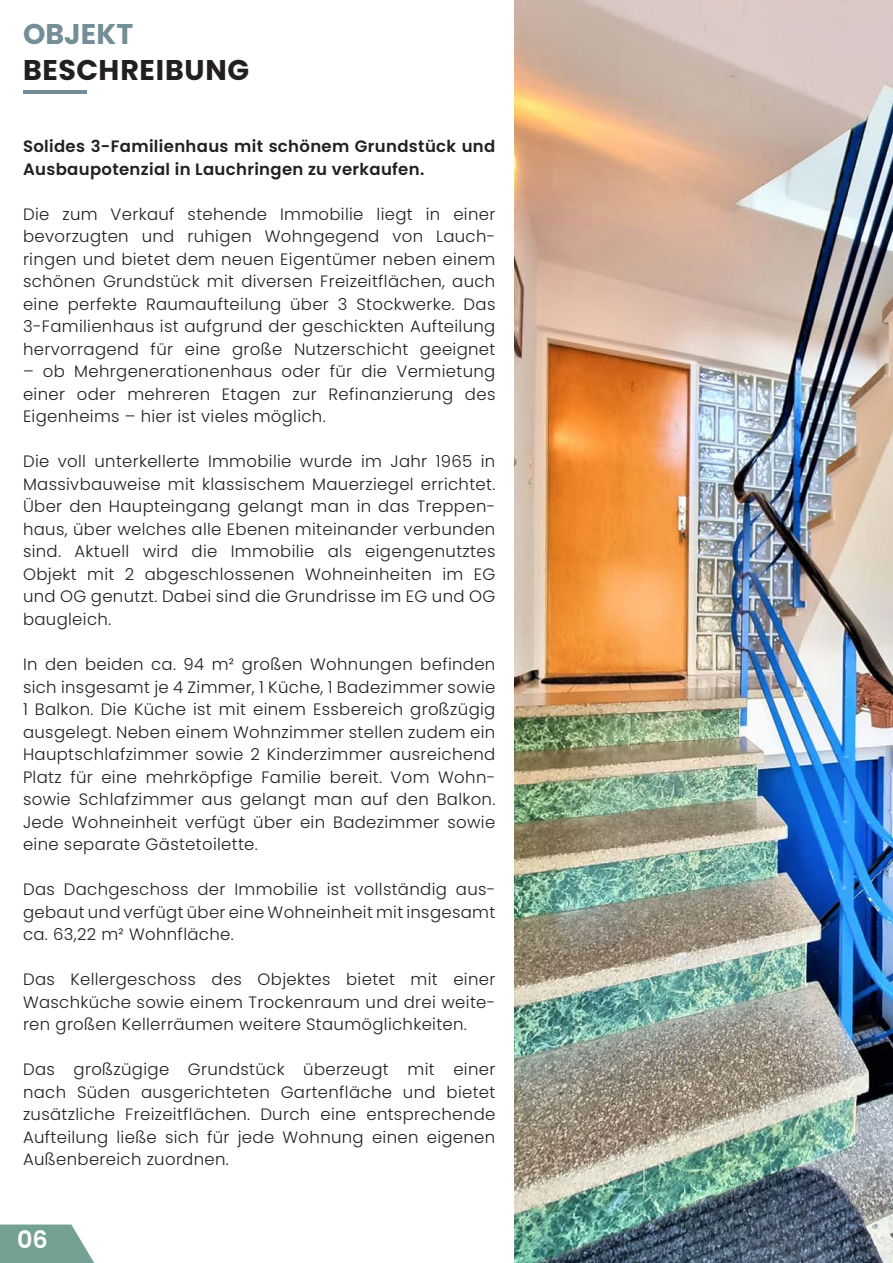
<style>
.page{position:relative;width:893px;height:1263px;background:#fff}
.page>*{position:absolute;margin:0;border:0;box-sizing:border-box;transform-origin:0 0}
.t1{font:700 28.5px "Poppins";letter-spacing:.025em;color:#231f20}
.t2{font:700 28.5px "Poppins";letter-spacing:.005em;color:#748e97}
.t3{font:600 24px "Poppins";color:#fff}
.t4{font:300 16.5px/22.5px "Poppins";letter-spacing:.02em;color:#231f20;text-align:justify}
.t5{font:600 16.5px/22.5px "Poppins";letter-spacing:.02em;color:#231f20}
</style>
<div class="page">
<img style="left:514px;top:0;width:379px;height:1263px">
<hr style="left:23px;top:91px;width:64px;height:3px;background:#748e97">
<svg style="left:0;top:1224px;width:94px;height:39px;background:#85ada2"></svg>
<h1 class="t2" style="left:23px;top:18px;width:112px">OBJEKT</h1>
<h1 class="t1" style="left:23px;top:54px;width:228px">BESCHREIBUNG</h1>
<p class="t5" style="left:23px;top:136px;width:474px">Solides 3-Familienhaus mit schönem Grundstück und<br>Ausbaupotenzial in Lauchringen zu verkaufen.</p>
<p class="t4" style="left:23px;top:203px;width:474px">Die zum Verkauf stehende Immobilie liegt in einer bevorzugten und ruhigen Wohngegend von Lauch&shy;ringen und bietet dem neuen Eigentümer neben einem schönen Grundstück mit diversen Freizeitflächen, auch eine perfekte Raumaufteilung über 3 Stockwerke. Das 3-Familienhaus ist aufgrund der geschickten Aufteilung hervorragend für eine große Nutzerschicht geeignet</p>
<p class="t4" style="left:23px;top:361px;width:474px">– ob Mehrgenerationenhaus oder für die Vermietung einer oder mehreren Etagen zur Refinanzierung des Eigenheims – hier ist vieles möglich.</p>
<p class="t4" style="left:23px;top:451px;width:474px">Die voll unterkellerte Immobilie wurde im Jahr 1965 in Massivbauweise mit klassischem Mauerziegel errichtet.<br>Über den Haupteingang gelangt man in das Treppen&shy;haus, über welches alle Ebenen miteinander verbunden sind. Aktuell wird die Immobilie als eigengenutztes Objekt mit 2 abgeschlossenen Wohneinheiten im EG und OG genutzt. Dabei sind die Grundrisse im EG und OG baugleich.</p>
<p class="t4" style="left:23px;top:653px;width:474px">In den beiden ca. 94 m² großen Wohnungen befinden sich insgesamt je 4 Zimmer, 1 Küche, 1 Badezimmer sowie 1 Balkon. Die Küche ist mit einem Essbereich großzügig ausgelegt. Neben einem Wohnzimmer stellen zudem ein Hauptschlafzimmer sowie 2 Kinderzimmer ausreichend Platz für eine mehrköpfige Familie bereit. Vom Wohn&shy;sowie Schlafzimmer aus gelangt man auf den Balkon.<br>Jede Wohneinheit verfügt über ein Badezimmer sowie eine separate Gästetoilette.</p>
<p class="t4" style="left:23px;top:878px;width:474px">Das Dachgeschoss der Immobilie ist vollständig aus&shy;gebaut und verfügt über eine Wohneinheit mit insgesamt ca. 63,22 m² Wohnfläche.</p>
<p class="t4" style="left:23px;top:968px;width:474px">Das Kellergeschoss des Objektes bietet mit einer Waschküche sowie einem Trockenraum und drei weite&shy;ren großen Kellerräumen weitere Staumöglichkeiten.</p>
<p class="t4" style="left:23px;top:1058px;width:474px">Das großzügige Grundstück überzeugt mit einer nach Süden ausgerichteten Gartenfläche und bietet zusätzliche Freizeitflächen. Durch eine entsprechende Aufteilung ließe sich für jede Wohnung einen eigenen Außenbereich zuordnen.</p>
<h2 class="t3" style="left:17px;top:1225px;width:32px">06</h2>
</div>
